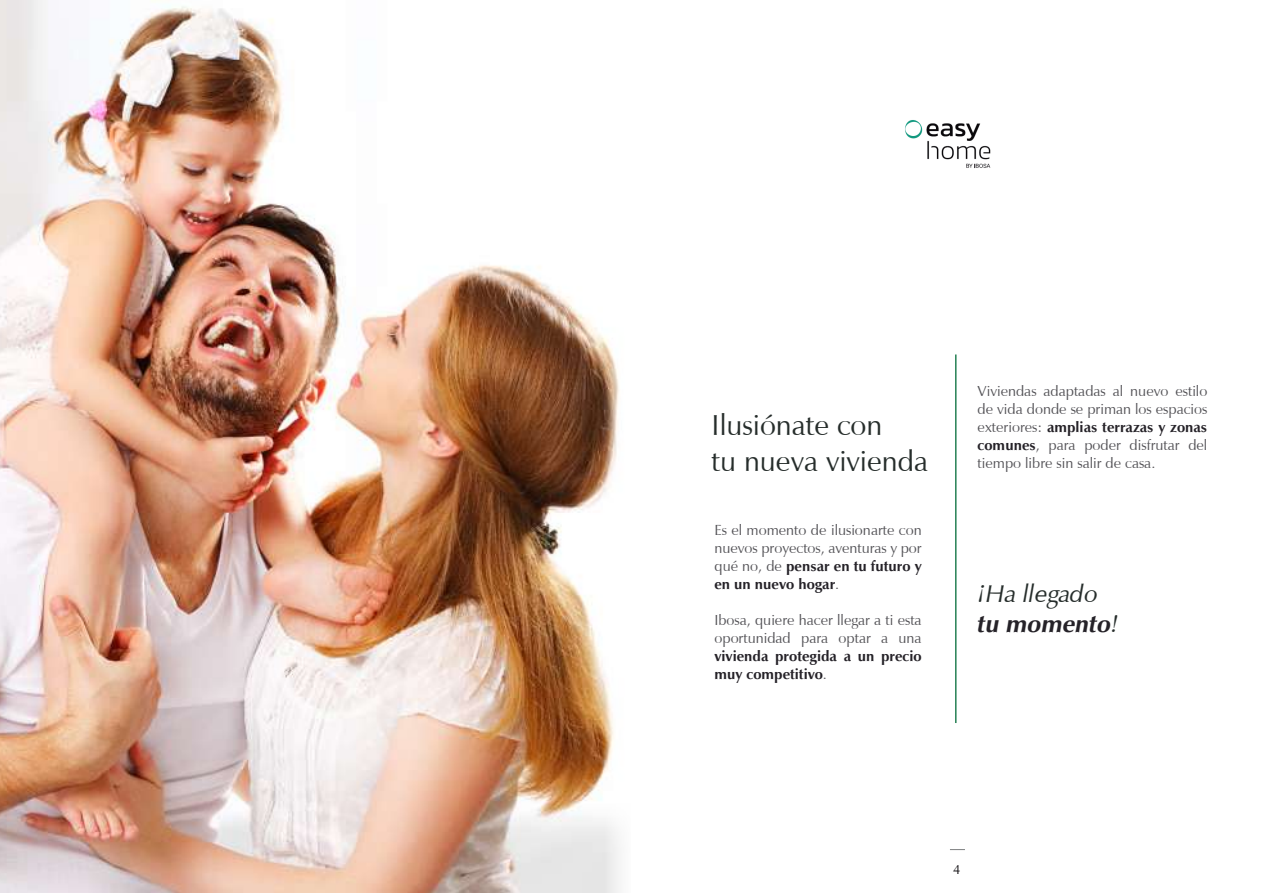
<style>
.page{position:relative;width:1263px;height:893px;background:#fff}
.page>*{position:absolute;margin:0;border:0;box-sizing:border-box;transform-origin:0 0}
.t1{font:29.85px/35.8px "Vera Humana 95";color:#262d2b}
.t2{font:italic 25.2px/30.3px "Vera Humana 95";color:#262d2b}
.t3{font:15px/18px "Vera Humana 95";color:#525155;text-align:justify}
.t4{font:700 15px/18px "Vera Humana 95";color:#252228}
.t5{font:13.8px "Vera Humana 95";color:#0c090d}
.s1{font-weight:700;color:#252228}
.s2{font-weight:400;color:#525155}
</style>
<div class="page">
<svg style="left:950px;top:849px;width:15px;height:1px"></svg>
<img style="left:905px;top:120px;width:86px;height:48px">
<img style="left:0;top:0;width:603px;height:893px">
<svg style="left:603px;top:337px;width:16px;height:556px"></svg>
<hr style="left:955px;top:354px;width:1px;height:369px;background:#268154">
<h1 class="t1" style="left:712px;top:407px;width:218px">Ilusiónate con<br>tu nueva vivienda</h1>
<p class="t3" style="left:714px;top:521px;width:209px">Es el momento de ilusionarte con nuevos proyectos, aventuras y por qué no, de <span class="s1">pensar en tu futuro y en un nuevo hogar</span>.</p>
<p class="t3" style="left:714px;top:611px;width:209px">Ibosa, quiere hacer llegar a ti esta oportunidad para optar a una</p>
<p class="t4" style="left:714px;top:647px;width:209px">vivienda protegida a un precio muy competitivo<span class="s2">.</span></p>
<p class="t3" style="left:978px;top:382px;width:231px">Viviendas adaptadas al nuevo estilo de vida donde se priman los espacios exteriores: <span class="s1">amplias terrazas y zonas comunes</span>, para poder disfrutar del tiempo libre sin salir de casa.</p>
<h2 class="t2" style="left:978px;top:578px;width:143px">¡Ha llegado <span class="s1">tu momento</span>!</h2>
<p class="t5" style="left:953px;top:861px;width:9px">4</p>
</div>
